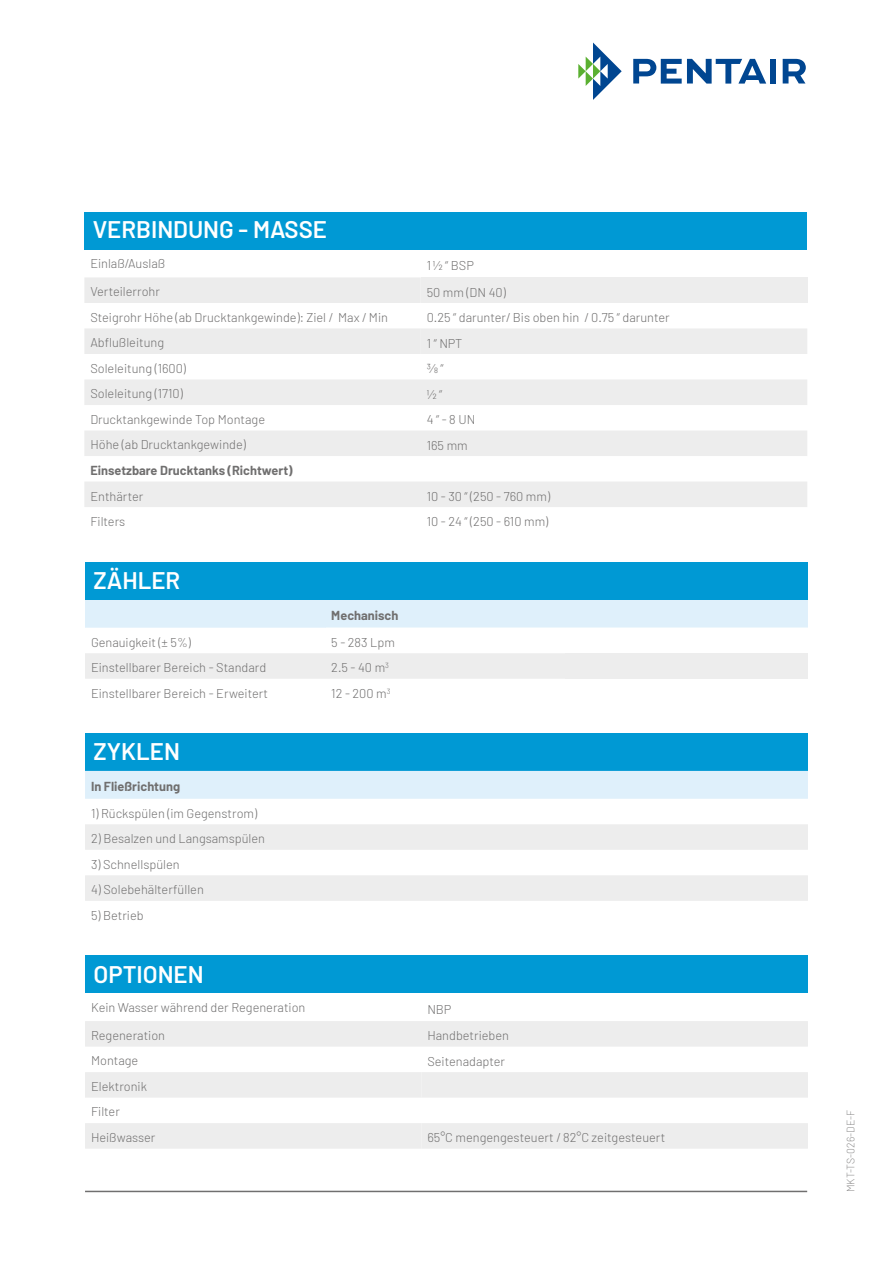
<style>
.page{position:relative;width:893px;height:1263px;background:#fff}
.page>*{position:absolute;margin:0;border:0;box-sizing:border-box;transform-origin:0 0}
.t1{font:600 24px "Barlow";color:#fff}
.t2{font:300 12.75px/25.5px "Barlow";color:#706f6f}
.t3{font:700 12.75px "Barlow";color:#706f6f}
.t4{font:200 10.5px "Barlow";color:#706f6f}
</style>
<div class="page">
<svg style="left:578px;top:43px;width:44px;height:57px"></svg>
<svg style="left:633px;top:59px;width:133px;height:25px"></svg>
<div style="left:770px;top:59px;width:6px;height:25px;background:#004691"></div>
<svg style="left:783px;top:59px;width:23px;height:25px"></svg>
<hr style="left:85px;top:1191px;width:722px;height:1px;background:#706f6f">
<svg style="left:85px;top:600px;width:723px;height:79px"></svg>
<div style="left:566px;top:653px;width:242px;height:26px;background:#ededed"></div>
<div style="left:84px;top:212px;width:723px;height:38px;background:#0099d4"></div>
<div style="left:85px;top:955px;width:723px;height:38px;background:#0099d4"></div>
<div style="left:85px;top:733px;width:723px;height:38px;background:#0099d4"></div>
<div style="left:85px;top:562px;width:723px;height:38px;background:#0099d4"></div>
<div style="left:84px;top:277px;width:337px;height:26px;background:#ececec"></div>
<div style="left:421px;top:277px;width:386px;height:26px;background:#ededed"></div>
<svg style="left:84px;top:328px;width:723px;height:179px;fill:#ededed"></svg>
<svg style="left:85px;top:1021px;width:723px;height:128px;fill:#ededed"></svg>
<svg style="left:421px;top:1072px;width:387px;height:77px"></svg>
<div style="left:85px;top:771px;width:723px;height:28px;background:#dff0fb"></div>
<svg style="left:85px;top:824px;width:723px;height:77px;fill:#ededed"></svg>
<h1 class="t1" style="left:93px;top:214px;width:236px">VERBINDUNG - MASSE</h1>
<p class="t2" style="left:90px;top:251px;width:76px">Einlaß/Auslaß</p>
<p class="t2" style="left:427px;top:252px;width:49px">1½ “ BSP</p>
<p class="t2" style="left:90px;top:278px;width:71px">Verteilerrohr</p>
<p class="t2" style="left:427px;top:279px;width:80px">50 mm (DN 40)</p>
<p class="t2" style="left:90px;top:304px;width:299px">Steigrohr Höhe (ab Drucktankgewinde): Ziel / Max / Min</p>
<p class="t2" style="left:427px;top:304px;width:245px">0.25 “ darunter/ Bis oben hin / 0.75 “ darunter</p>
<p class="t2" style="left:90px;top:330px;width:75px">Abflußleitung</p>
<p class="t2" style="left:427px;top:330px;width:37px">1 “ NPT</p>
<p class="t2" style="left:90px;top:355px;width:97px">Soleleitung (1600)</p>
<p class="t2" style="left:427px;top:355px;width:18px">⅜ “</p>
<p class="t2" style="left:90px;top:381px;width:94px">Soleleitung (1710)</p>
<p class="t2" style="left:427px;top:381px;width:17px">½“</p>
<p class="t2" style="left:90px;top:406px;width:176px">Drucktankgewinde Top Montage</p>
<p class="t2" style="left:427px;top:406px;width:50px">4 “ - 8 UN</p>
<p class="t2" style="left:90px;top:432px;width:157px">Höhe (ab Drucktankgewinde)</p>
<p class="t2" style="left:427px;top:432px;width:43px">165 mm</p>
<p class="t3" style="left:90px;top:463px;width:204px">Einsetzbare Drucktanks (Richtwert)</p>
<p class="t2" style="left:90px;top:483px;width:55px">Enthärter</p>
<p class="t2" style="left:427px;top:483px;width:125px">10 - 30 “ (250 - 760 mm)</p>
<p class="t2" style="left:90px;top:508px;width:37px">Filters</p>
<p class="t2" style="left:427px;top:508px;width:123px">10 - 24 “ (250 - 610 mm)</p>
<h1 class="t1" style="left:94px;top:566px;width:88px">ZÄHLER</h1>
<p class="t3" style="left:331px;top:608px;width:69px">Mechanisch</p>
<p class="t2" style="left:91px;top:629px;width:101px">Genauigkeit (± 5%)</p>
<p class="t2" style="left:331px;top:629px;width:65px">5 - 283 Lpm</p>
<p class="t2" style="left:91px;top:655px;width:177px">Einstellbarer Bereich - Standard</p>
<p class="t2" style="left:331px;top:655px;width:59px">2.5 - 40 m<sup>3</sup></p>
<p class="t2" style="left:91px;top:680px;width:179px">Einstellbarer Bereich - Erweitert</p>
<p class="t2" style="left:331px;top:680px;width:61px">12 - 200 m<sup>3</sup></p>
<h1 class="t1" style="left:94px;top:737px;width:88px">ZYKLEN</h1>
<p class="t3" style="left:91px;top:779px;width:91px">In Fließrichtung</p>
<p class="t2" style="left:91px;top:800px;width:168px">1) Rückspülen (im Gegenstrom)</p>
<p class="t2" style="left:91px;top:826px;width:176px">2) Besalzen und Langsamspülen</p>
<p class="t2" style="left:91px;top:851px;width:90px">3) Schnellspülen</p>
<p class="t2" style="left:91px;top:877px;width:114px">4) Solebehälterfüllen</p>
<p class="t2" style="left:91px;top:902px;width:54px">5) Betrieb</p>
<h1 class="t1" style="left:94px;top:959px;width:112px">OPTIONEN</h1>
<p class="t2" style="left:91px;top:994px;width:216px">Kein Wasser während der Regeneration</p>
<p class="t2" style="left:427px;top:996px;width:25px">NBP</p>
<p class="t2" style="left:91px;top:1022px;width:76px">Regeneration</p>
<p class="t2" style="left:427px;top:1022px;width:83px">Handbetrieben</p>
<p class="t2" style="left:91px;top:1048px;width:49px">Montage</p>
<p class="t2" style="left:427px;top:1048px;width:79px">Seitenadapter</p>
<p class="t2" style="left:91px;top:1073px;width:66px">Elektronik<br>Filter<br>Heißwasser</p>
<p class="t2" style="left:427px;top:1124px;width:239px">65°C mengengesteuert / 82°C zeitgesteuert</p>
<p class="t4" style="left:843px;top:1192px;width:84px;rotate:-90deg">MKT-TS-026-DE-F</p>
</div>
